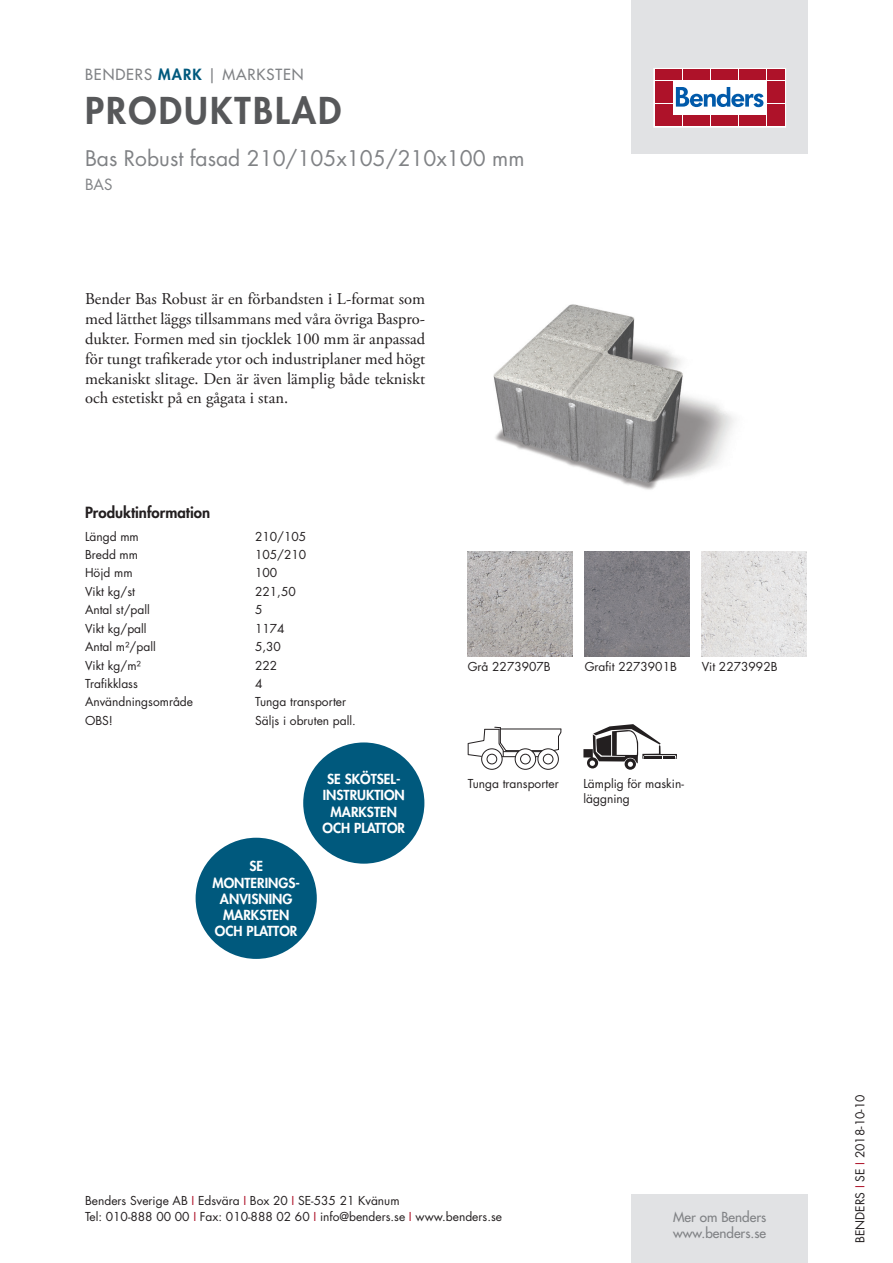
<style>
.page{position:relative;width:893px;height:1263px;background:#fff}
.page>*{position:absolute;margin:0;border:0;box-sizing:border-box;transform-origin:0 0}
.t1{font:800 36px "Futura Std";letter-spacing:.06em;color:#57585a}
.t2{font:21px "Futura Std";color:#808285}
.t3{font:16.5px/19.8px "Adobe Garamond Pro";color:#231f20;text-align:justify}
.t4{font:500 15px "Futura Std";letter-spacing:.06em;color:#808285}
.t5{font:800 15px "Futura Std";color:#231f20}
.t6{font:15px "Futura Std";color:#808285}
.t7{font:800 13.5px/16.2px "Futura Std";color:#fff;text-align:center}
.t8{font:500 13.5px/16.2px "Futura Std";color:#808285}
.t9{font:12px/16.5px "Futura Std";color:#231f20}
.s1{font-weight:800;color:#00597d}
.s2{color:#ae1229}
</style>
<div class="page">
<div style="left:631px;top:0;width:177px;height:153px;background:#e1e2e4"></div>
<div style="left:631px;top:1195px;width:177px;height:68px;background:#e1e2e4"></div>
<svg style="left:656px;top:70px;width:128px;height:55px;background:#ebc6cb"></svg>
<div style="left:654px;top:68px;width:132px;height:59px;border:1px solid #fff"></div>
<div style="left:655px;top:70px;width:8px;height:10px;background:#ae1229"></div>
<div style="left:664px;top:70px;width:8px;height:10px;background:#ae1229"></div>
<div style="left:655px;top:81px;width:8px;height:10px;background:#ae1229"></div>
<div style="left:664px;top:81px;width:8px;height:10px;background:#ae1229"></div>
<div style="left:655px;top:93px;width:8px;height:10px;background:#ae1229"></div>
<div style="left:664px;top:93px;width:8px;height:10px;background:#ae1229"></div>
<div style="left:655px;top:104px;width:8px;height:11px;background:#ae1229"></div>
<div style="left:664px;top:104px;width:8px;height:11px;background:#ae1229"></div>
<div style="left:655px;top:116px;width:8px;height:10px;background:#ae1229"></div>
<div style="left:664px;top:116px;width:8px;height:10px;background:#ae1229"></div>
<div style="left:674px;top:70px;width:8px;height:10px;background:#ae1229"></div>
<div style="left:683px;top:70px;width:8px;height:10px;background:#ae1229"></div>
<div style="left:692px;top:70px;width:8px;height:10px;background:#ae1229"></div>
<div style="left:702px;top:70px;width:8px;height:10px;background:#ae1229"></div>
<div style="left:711px;top:70px;width:8px;height:10px;background:#ae1229"></div>
<div style="left:720px;top:70px;width:8px;height:10px;background:#ae1229"></div>
<div style="left:730px;top:70px;width:8px;height:10px;background:#ae1229"></div>
<div style="left:739px;top:70px;width:8px;height:10px;background:#ae1229"></div>
<div style="left:748px;top:70px;width:8px;height:10px;background:#ae1229"></div>
<div style="left:758px;top:70px;width:8px;height:10px;background:#ae1229"></div>
<div style="left:674px;top:116px;width:8px;height:10px;background:#ae1229"></div>
<div style="left:683px;top:116px;width:8px;height:10px;background:#ae1229"></div>
<div style="left:692px;top:116px;width:8px;height:10px;background:#ae1229"></div>
<div style="left:702px;top:116px;width:8px;height:10px;background:#ae1229"></div>
<div style="left:711px;top:116px;width:8px;height:10px;background:#ae1229"></div>
<div style="left:720px;top:116px;width:8px;height:10px;background:#ae1229"></div>
<div style="left:730px;top:116px;width:8px;height:10px;background:#ae1229"></div>
<div style="left:739px;top:116px;width:8px;height:10px;background:#ae1229"></div>
<div style="left:748px;top:116px;width:8px;height:10px;background:#ae1229"></div>
<div style="left:758px;top:116px;width:8px;height:10px;background:#ae1229"></div>
<div style="left:767px;top:70px;width:8px;height:10px;background:#ae1229"></div>
<div style="left:776px;top:70px;width:8px;height:10px;background:#ae1229"></div>
<div style="left:767px;top:81px;width:8px;height:10px;background:#ae1229"></div>
<div style="left:776px;top:81px;width:8px;height:10px;background:#ae1229"></div>
<div style="left:767px;top:93px;width:8px;height:10px;background:#ae1229"></div>
<div style="left:776px;top:93px;width:8px;height:10px;background:#ae1229"></div>
<div style="left:767px;top:104px;width:8px;height:11px;background:#ae1229"></div>
<div style="left:776px;top:104px;width:8px;height:11px;background:#ae1229"></div>
<div style="left:767px;top:116px;width:8px;height:10px;background:#ae1229"></div>
<div style="left:776px;top:116px;width:8px;height:10px;background:#ae1229"></div>
<svg style="left:676px;top:87px;width:87px;height:20px;background:#8ab3d7"></svg>
<div style="left:303px;top:742px;width:121px;height:122px;background:#00597d;border-radius:50%"></div>
<div style="left:196px;top:838px;width:121px;height:121px;background:#00597d;border-radius:50%"></div>
<img style="left:493px;top:304px;width:241px;height:186px">
<img style="left:468px;top:552px;width:105px;height:105px">
<img style="left:585px;top:552px;width:105px;height:105px">
<img style="left:702px;top:552px;width:105px;height:105px">
<div style="left:537px;top:748px;width:22px;height:22px;border:1px solid #231f20;border-radius:50%"></div>
<div style="left:515px;top:748px;width:21px;height:22px;border:1px solid #231f20;border-radius:50%"></div>
<div style="left:481px;top:748px;width:22px;height:22px;border:1px solid #231f20;border-radius:50%"></div>
<svg style="left:468px;top:727px;width:93px;height:38px"></svg>
<svg style="left:625px;top:758px;width:11px;height:12px"></svg>
<svg style="left:583px;top:724px;width:94px;height:44px"></svg>
<p class="t4" style="left:85px;top:65px;width:220px">BENDERS <span class="s1">MARK</span> | MARKSTEN</p>
<h1 class="t1" style="left:85px;top:87px;width:258px">PRODUKTBLAD</h1>
<h2 class="t2" style="left:85px;top:144px;width:441px">Bas Robust fasad 210/105x105/210x100 mm</h2>
<p class="t6" style="left:85px;top:175px;width:29px">BAS</p>
<p class="t3" style="left:85px;top:290px;width:342px">Bender Bas Robust är en förbandsten i L-format som med lätthet läggs tillsammans med våra övriga Baspro&shy;dukter. Formen med sin tjocklek 100 mm är anpassad för tungt trafikerade ytor och industriplaner med högt mekaniskt slitage. Den är även lämplig både tekniskt och estetiskt på en gågata i stan.</p>
<p class="t5" style="left:85px;top:503px;width:127px">Produktinformation</p>
<p class="t9" style="left:85px;top:528px;width:55px">Längd mm</p>
<p class="t9" style="left:255px;top:528px;width:53px">210/105</p>
<p class="t9" style="left:85px;top:546px;width:55px">Bredd mm</p>
<p class="t9" style="left:255px;top:546px;width:53px">105/210</p>
<p class="t9" style="left:85px;top:565px;width:49px">Höjd mm</p>
<p class="t9" style="left:255px;top:565px;width:24px">100</p>
<p class="t9" style="left:85px;top:583px;width:51px">Vikt kg/st</p>
<p class="t9" style="left:255px;top:583px;width:42px">221,50</p>
<p class="t9" style="left:85px;top:602px;width:66px">Antal st/pall</p>
<p class="t9" style="left:255px;top:602px;width:9px">5</p>
<p class="t9" style="left:85px;top:620px;width:63px">Vikt kg/pall</p>
<p class="t9" style="left:255px;top:620px;width:31px">1174</p>
<p class="t9" style="left:85px;top:639px;width:72px">Antal m²/pall</p>
<p class="t9" style="left:255px;top:639px;width:27px">5,30</p>
<p class="t9" style="left:85px;top:657px;width:57px">Vikt kg/m²</p>
<p class="t9" style="left:255px;top:657px;width:24px">222</p>
<p class="t9" style="left:85px;top:675px;width:54px">Trafikklass</p>
<p class="t9" style="left:255px;top:675px;width:9px">4</p>
<p class="t9" style="left:85px;top:694px;width:110px">Användningsområde</p>
<p class="t9" style="left:255px;top:694px;width:92px">Tunga transporter</p>
<p class="t9" style="left:85px;top:712px;width:29px">OBS!</p>
<p class="t9" style="left:255px;top:712px;width:102px">Säljs i obruten pall.</p>
<p class="t7" style="left:212px;top:858px;width:89px">SE<br>MONTERINGS-<br>ANVISNING<br>MARKSTEN<br>OCH PLATTOR</p>
<p class="t7" style="left:323px;top:771px;width:84px">SE SKÖTSEL-<br>INSTRUKTION<br>MARKSTEN<br>OCH PLATTOR</p>
<p class="t9" style="left:468px;top:659px;width:85px">Grå 2273907B</p>
<p class="t9" style="left:585px;top:659px;width:94px">Grafit 2273901B</p>
<p class="t9" style="left:702px;top:659px;width:77px">Vit 2273992B</p>
<p class="t9" style="left:468px;top:776px;width:92px">Tunga transporter</p>
<p class="t9" style="left:583px;top:777px;width:102px;line-height:14.4px">Lämplig för maskin&shy;läggning</p>
<p class="t9" style="left:85px;top:1192px;width:418px">Benders Sverige AB <span class="s2">I</span> Edsvära <span class="s2">I</span> Box 20 <span class="s2">I</span> SE-535 21 Kvänum<br>Tel: 010-888 00 00 <span class="s2">I</span> Fax: 010-888 02 60 <span class="s2">I</span> info@benders.se <span class="s2">I</span> www.benders.se</p>
<p class="t8" style="left:673px;top:1209px;width:95px">Mer om Benders www.benders.se</p>
<p class="t9" style="left:852px;top:1243px;width:150px;rotate:-90deg">BENDERS <span class="s2">I</span> SE <span class="s2">I</span> 2018-10-10</p>
</div>
